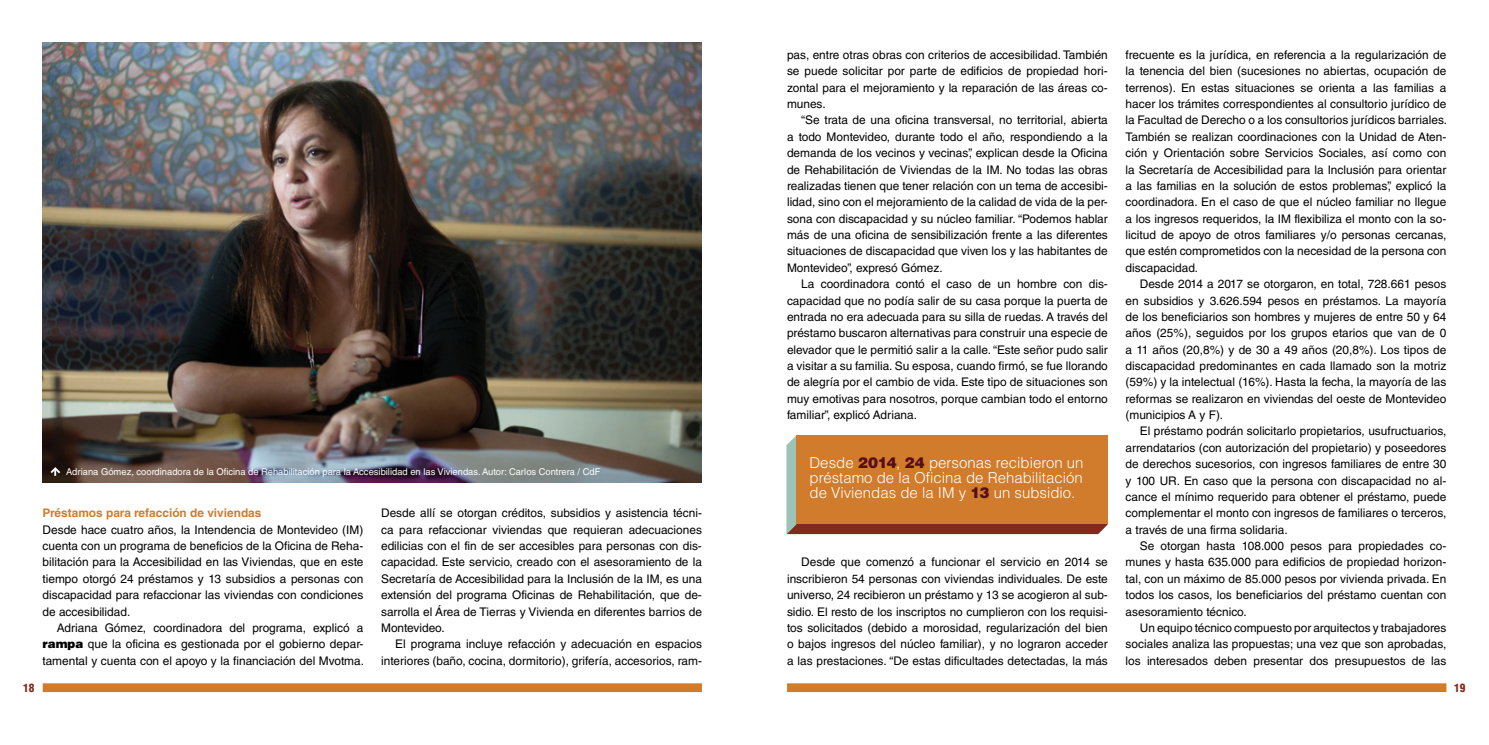
<style>
.page{position:relative;width:1489px;height:745px;background:#fff}
.page>*{position:absolute;margin:0;border:0;box-sizing:border-box;transform-origin:0 0}
.t1{font:300 15px/15px "Helvetica LT Std";color:#fff;text-align:justify}
.t2{font:11.88px/16.4px "Helvetica LT Std";color:#000;text-align:justify}
.t3{font:700 11.88px "Helvetica LT Std";color:#d17c2c}
.t4{font:900 condensed 11.25px "Helvetica LT Std";color:#822b1d}
.t5{font:9.38px "Helvetica LT Std";color:#fff}
.s1{font-weight:900}
.s2{font-weight:900;color:#560e18}
</style>
<div class="page">
<div style="left:43px;top:682px;width:659px;height:9px;background:#d17c2c"></div>
<div style="left:787px;top:682px;width:659px;height:9px;background:#d17c2c"></div>
<img style="left:43px;top:43px;width:659px;height:439px">
<svg style="left:786px;top:436px;width:321px;height:97px;background:#8b5346"></svg>
<div style="left:796px;top:435px;width:311px;height:89px;background:#d17c2c"></div>
<svg style="left:49px;top:465px;width:13px;height:10px"></svg>
<p class="t5" style="left:66px;top:466px;width:535px">Adriana Gómez, coordinadora de la Oficina de Rehabilitación para la Accesibilidad en las Viviendas. Autor: Carlos Contrera / CdF</p>
<p class="t3" style="left:43px;top:505px;width:220px">Préstamos para refacción de viviendas</p>
<p class="t2" style="left:43px;top:521px;width:322px">Desde hace cuatro años, la Intendencia de Montevideo (IM) cuenta con un programa de beneficios de la Oficina de Reha&shy;bilitación para la Accesibilidad en las Viviendas, que en este tiempo otorgó 24 préstamos y 13 subsidios a personas con discapacidad para refaccionar las viviendas con condiciones de accesibilidad.</p>
<p class="t2" style="left:43px;top:619px;width:323px;text-indent:14px">Adriana Gómez, coordinadora del programa, explicó a <span class="s1">rampa</span> que la oficina es gestionada por el gobierno depar&shy;tamental y cuenta con el apoyo y la financiación del Mvotma.</p>
<p class="t2" style="left:381px;top:504px;width:322px">Desde allí se otorgan créditos, subsidios y asistencia técni&shy;ca para refaccionar viviendas que requieran adecuaciones edilicias con el fin de ser accesibles para personas con dis&shy;capacidad. Este servicio, creado con el asesoramiento de la Secretaría de Accesibilidad para la Inclusión de la IM, es una extensión del programa Oficinas de Rehabilitación, que de&shy;sarrolla el Área de Tierras y Vivienda en diferentes barrios de Montevideo.</p>
<p class="t2" style="left:381px;top:635px;width:322px;text-align:right">El programa incluye refacción y adecuación en espacios interiores (baño, cocina, dormitorio), grifería, accesorios, ram-</p>
<p class="t2" style="left:787px;top:46px;width:322px">pas, entre otras obras con criterios de accesibilidad. También se puede solicitar por parte de edificios de propiedad hori&shy;zontal para el mejoramiento y la reparación de las áreas co&shy;munes.</p>
<p class="t2" style="left:787px;top:112px;width:322px;text-indent:14px">“Se trata de una oficina transversal, no territorial, abierta a todo Montevideo, durante todo el año, respondiendo a la demanda de los vecinos y vecinas”, explican desde la Oficina de Rehabilitación de Viviendas de la IM. No todas las obras realizadas tienen que tener relación con un tema de accesibi&shy;lidad, sino con el mejoramiento de la calidad de vida de la per&shy;sona con discapacidad y su núcleo familiar. “Podemos hablar más de una oficina de sensibilización frente a las diferentes situaciones de discapacidad que viven los y las habitantes de Montevideo”, expresó Gómez.</p>
<p class="t2" style="left:787px;top:275px;width:322px;text-indent:14px">La coordinadora contó el caso de un hombre con dis&shy;capacidad que no podía salir de su casa porque la puerta de entrada no era adecuada para su silla de ruedas. A través del préstamo buscaron alternativas para construir una especie de elevador que le permitió salir a la calle. “Este señor pudo salir a visitar a su familia. Su esposa, cuando firmó, se fue llorando de alegría por el cambio de vida. Este tipo de situaciones son muy emotivas para nosotros, porque cambian todo el entorno familiar”, explicó Adriana.</p>
<p class="t1" style="left:809px;top:455px;width:276px">Desde <span class="s2">2014</span>, <span class="s2">24</span> personas recibieron un préstamo de la Oficina de Rehabilitación de Viviendas de la IM y <span class="s2">13</span> un subsidio.</p>
<p class="t2" style="left:787px;top:553px;width:322px;text-indent:14px">Desde que comenzó a funcionar el servicio en 2014 se inscribieron 54 personas con viviendas individuales. De este universo, 24 recibieron un préstamo y 13 se acogieron al sub&shy;sidio. El resto de los inscriptos no cumplieron con los requisi&shy;tos solicitados (debido a morosidad, regularización del bien o bajos ingresos del núcleo familiar), y no lograron acceder a las prestaciones. “De estas dificultades detectadas, la más</p>
<p class="t2" style="left:1125px;top:46px;width:323px">frecuente es la jurídica, en referencia a la regularización de la tenencia del bien (sucesiones no abiertas, ocupación de terrenos). En estas situaciones se orienta a las familias a hacer los trámites correspondientes al consultorio jurídico de la Facultad de Derecho o a los consultorios jurídicos barriales.<br>También se realizan coordinaciones con la Unidad de Aten&shy;ción y Orientación sobre Servicios Sociales, así como con la Secretaría de Accesibilidad para la Inclusión para orientar a las familias en la solución de estos problemas”, explicó la coordinadora. En el caso de que el núcleo familiar no llegue a los ingresos requeridos, la IM flexibiliza el monto con la so&shy;licitud de apoyo de otros familiares y/o personas cercanas, que estén comprometidos con la necesidad de la persona con discapacidad.</p>
<p class="t2" style="left:1125px;top:275px;width:322px;text-indent:14px">Desde 2014 a 2017 se otorgaron, en total, 728.661 pesos en subsidios y 3.626.594 pesos en préstamos. La mayoría de los beneficiarios son hombres y mujeres de entre 50 y 64 años (25%), seguidos por los grupos etarios que van de 0 a 11 años (20,8%) y de 30 a 49 años (20,8%). Los tipos de discapacidad predominantes en cada llamado son la motriz (59%) y la intelectual (16%). Hasta la fecha, la mayoría de las reformas se realizaron en viviendas del oeste de Montevideo (municipios A y F).</p>
<p class="t2" style="left:1125px;top:423px;width:322px;text-indent:14px">El préstamo podrán solicitarlo propietarios, usufructuarios, arrendatarios (con autorización del propietario) y poseedores de derechos sucesorios, con ingresos familiares de entre 30 y 100 UR. En caso que la persona con discapacidad no al&shy;cance el mínimo requerido para obtener el préstamo, puede complementar el monto con ingresos de familiares o terceros, a través de una firma solidaria.</p>
<p class="t2" style="left:1125px;top:537px;width:322px;text-indent:14px">Se otorgan hasta 108.000 pesos para propiedades co&shy;munes y hasta 635.000 para edificios de propiedad horizon&shy;tal, con un máximo de 85.000 pesos por vivienda privada. En todos los casos, los beneficiarios del préstamo cuentan con asesoramiento técnico.</p>
<p class="t2" style="left:1125px;top:619px;width:322px;text-indent:14px">Un equipo técnico compuesto por arquitectos y trabajadores sociales analiza las propuestas; una vez que son aprobadas, los interesados deben presentar dos presupuestos de las</p>
<p class="t4" style="left:23px;top:679px;width:13px">18</p>
<p class="t4" style="left:1453px;top:680px;width:13px">19</p>
</div>
